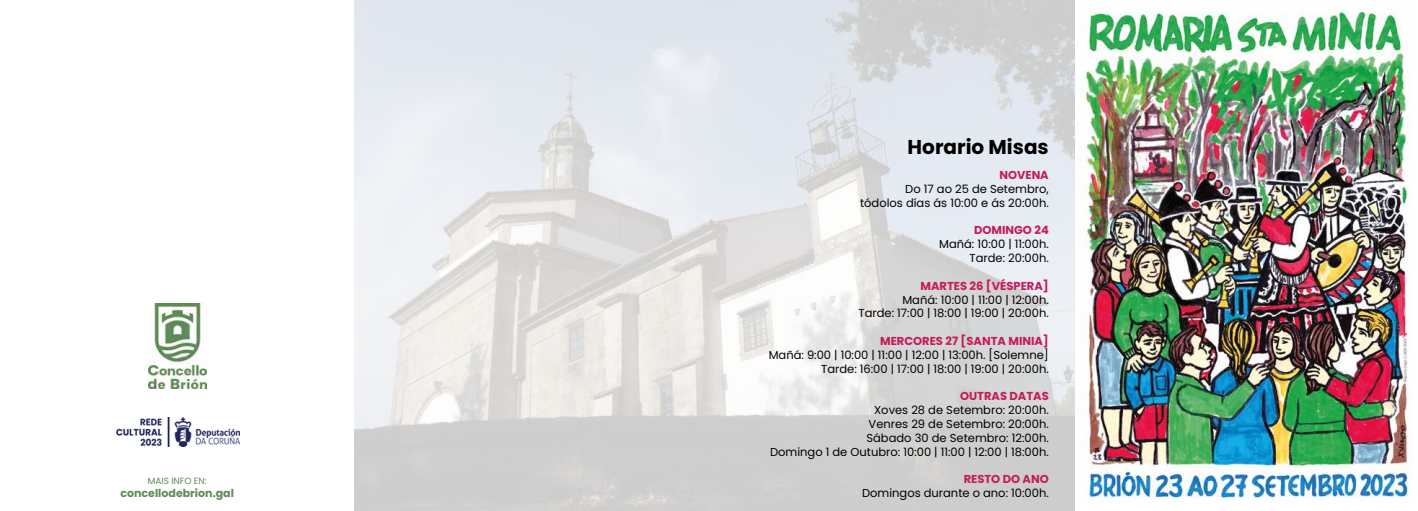
<style>
.page{position:relative;width:1418px;height:511px;background:#fff}
.page>*{position:absolute;margin:0;border:0;box-sizing:border-box;transform-origin:0 0}
.t1{font:700 20px "Poppins";color:#000}
.t2{font:11.5px/13.8px "Poppins";color:#000;text-align:right}
.t3{font:700 11.5px "Poppins";color:#c51b58}
.t4{font:700 11px "Poppins";color:#5f8a57}
.t5{font:9px "Poppins";color:#5f8a57}
</style>
<div class="page">
<img style="left:354px;top:0;width:720px;height:510px">
<img style="left:148px;top:303px;width:58px;height:85px">
<img style="left:115px;top:417px;width:124px;height:29px">
<img style="left:1081px;top:11px;width:331px;height:487px">
<p class="t5" style="left:148px;top:474px;width:61px">MAIS INFO EN:</p>
<p class="t4" style="left:120px;top:486px;width:115px">concellodebrion.gal</p>
<h1 class="t1" style="left:907px;top:136px;width:143px">Horario Misas</h1>
<p class="t3" style="left:999px;top:168px;width:51px">NOVENA</p>
<p class="t2" style="left:860px;top:182px;width:190px">Do 17 ao 25 de Setembro, tódolos días ás 10:00 e ás 20:00h.</p>
<p class="t3" style="left:974px;top:223px;width:76px">DOMINGO 24</p>
<p class="t2" style="left:939px;top:237px;width:111px">Mañá: 10:00 | 11:00h.<br>Tarde: 20:00h.</p>
<p class="t3" style="left:920px;top:279px;width:130px">MARTES 26 [VÉSPERA]</p>
<p class="t2" style="left:858px;top:292px;width:192px">Mañá: 10:00 | 11:00 | 12:00h.<br>Tarde: 17:00 | 18:00 | 19:00 | 20:00h.</p>
<p class="t3" style="left:880px;top:334px;width:170px">MERCORES 27 [SANTA MINIA]</p>
<p class="t2" style="left:768px;top:347px;width:281px">Mañá: 9:00 | 10:00 | 11:00 | 12:00 | 13:00h. [Solemne]<br>Tarde: 16:00 | 17:00 | 18:00 | 19:00 | 20:00h.</p>
<p class="t3" style="left:960px;top:389px;width:90px">OUTRAS DATAS</p>
<p class="t2" style="left:770px;top:403px;width:280px">Xoves 28 de Setembro: 20:00h.<br>Venres 29 de Setembro: 20:00h.<br>Sábado 30 de Setembro: 12:00h.<br>Domingo 1 de Outubro: 10:00 | 11:00 | 12:00 | 18:00h.</p>
<p class="t3" style="left:963px;top:472px;width:87px">RESTO DO ANO</p>
<p class="t2" style="left:862px;top:485px;width:188px">Domingos durante o ano: 10:00h.</p>
</div>
